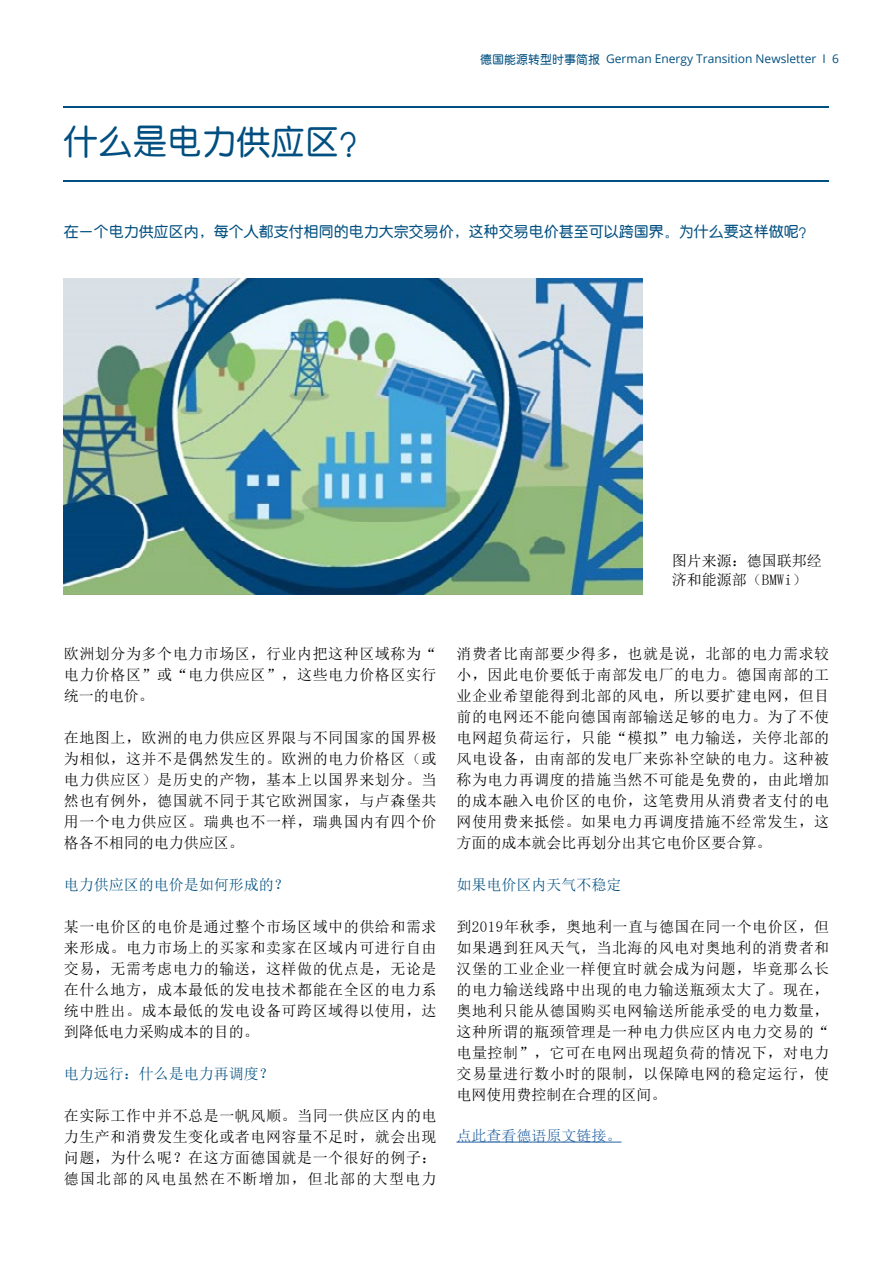
<style>
.page{position:relative;width:893px;height:1263px;background:#fff}
.page>*{position:absolute;margin:0;border:0;box-sizing:border-box;transform-origin:0 0}
.t1{font:34.5px "H Ye 3 gj";color:#004f80}
.t2{font:15px/21px "Sim Sun";letter-spacing:.035em;color:#000;text-align:justify}
.t3{font:15px "H Ye 3 gj";color:#004f80}
.t4{font:15px "Sim Sun";color:#004f80}
.t5{font:15px/19.5px "Sim Sun";color:#000}
.t6{font:15px "Sim Sun";color:#215e9e}
.t7{font:12px "Open Sans";color:#004f80}
.s1{font-family:"H Ye 3 gj"}
</style>
<div class="page">
<hr style="left:456px;top:1142px;width:165px;height:1px;background:#215e9e">
<hr style="left:64px;top:106px;width:765px;height:2px;background:#004f80">
<hr style="left:64px;top:180px;width:765px;height:1px;background:#004f80">
<img style="left:64px;top:278px;width:579px;height:317px">
<h1 class="t1" style="left:64px;top:124px;width:312px">什么是电力供应区？</h1>
<p class="t7" style="left:480px;top:51px;width:360px"><span class="s1">德国能源转型时事简报</span> German Energy Transition Newsletter I 6</p>
<p class="t3" style="left:64px;top:224px;width:752px">在一个电力供应区内，每个人都支付相同的电力大宗交易价，这种交易电价甚至可以跨国界。为什么要这样做呢？</p>
<p class="t5" style="left:672px;top:551px;width:152px">图片来源：德国联邦经济和能源部（BMWi）</p>
<p class="t2" style="left:64px;top:643px;width:374px">欧洲划分为多个电力市场区，行业内把这种区域称为“电力价格区”或“电力供应区”，这些电力价格区实行统一的电价。</p>
<p class="t2" style="left:64px;top:727px;width:374px">在地图上，欧洲的电力供应区界限与不同国家的国界极为相似，这并不是偶然发生的。欧洲的电力价格区（或电力供应区）是历史的产物，基本上以国界来划分。当然也有例外，德国就不同于其它欧洲国家，与卢森堡共用一个电力供应区。瑞典也不一样，瑞典国内有四个价格各不相同的电力供应区。</p>
<p class="t4" style="left:64px;top:877px;width:226px">电力供应区的电价是如何形成的？</p>
<p class="t2" style="left:64px;top:916px;width:374px">某一电价区的电价是通过整个市场区域中的供给和需求来形成。电力市场上的买家和卖家在区域内可进行自由交易，无需考虑电力的输送，这样做的优点是，无论是在什么地方，成本最低的发电技术都能在全区的电力系统中胜出。成本最低的发电设备可跨区域得以使用，达到降低电力采购成本的目的。</p>
<p class="t4" style="left:64px;top:1066px;width:211px">电力远行：什么是电力再调度？</p>
<p class="t2" style="left:64px;top:1105px;width:374px">在实际工作中并不总是一帆风顺。当同一供应区内的电力生产和消费发生变化或者电网容量不足时，就会出现问题，为什么呢？在这方面德国就是一个很好的例子：德国北部的风电虽然在不断增加，但北部的大型电力</p>
<p class="t2" style="left:456px;top:643px;width:374px">消费者比南部要少得多，也就是说，北部的电力需求较小，因此电价要低于南部发电厂的电力。德国南部的工业企业希望能得到北部的风电，所以要扩建电网，但目前的电网还不能向德国南部输送足够的电力。为了不使电网超负荷运行，只能“模拟”电力输送，关停北部的风电设备，由南部的发电厂来弥补空缺的电力。这种被称为电力再调度的措施当然不可能是免费的，由此增加的成本融入电价区的电价，这笔费用从消费者支付的电网使用费来抵偿。如果电力再调度措施不经常发生，这方面的成本就会比再划分出其它电价区要合算。</p>
<p class="t4" style="left:456px;top:877px;width:166px">如果电价区内天气不稳定</p>
<p class="t2" style="left:456px;top:916px;width:374px">到2019年秋季，奥地利一直与德国在同一个电价区，但如果遇到狂风天气，当北海的风电对奥地利的消费者和汉堡的工业企业一样便宜时就会成为问题，毕竟那么长的电力输送线路中出现的电力输送瓶颈太大了。现在，奥地利只能从德国购买电网输送所能承受的电力数量，这种所谓的瓶颈管理是一种电力供应区内电力交易的“电量控制”，它可在电网出现超负荷的情况下，对电力交易量进行数小时的限制，以保障电网的稳定运行，使电网使用费控制在合理的区间。</p>
<p class="t6" style="left:456px;top:1128px;width:166px">点此查看德语原文链接。</p>
</div>
